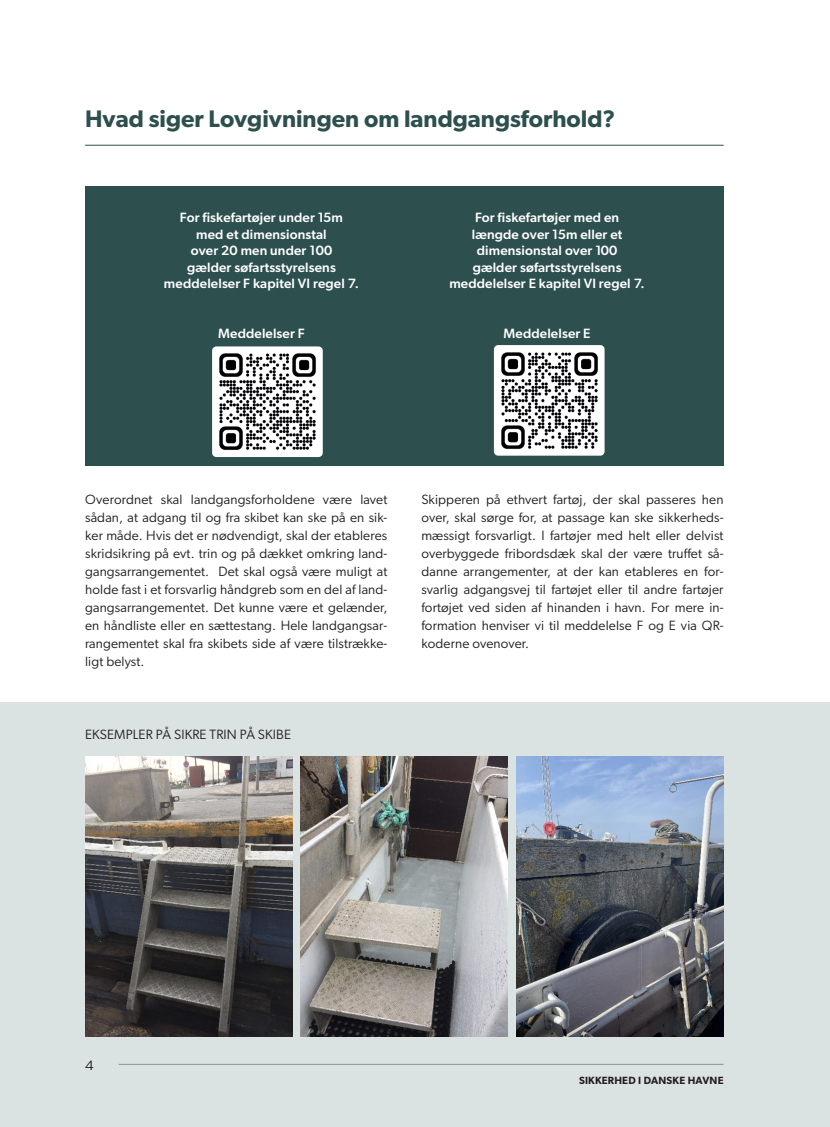
<style>
.page{position:relative;width:830px;height:1127px;background:#fff}
.page>*{position:absolute;margin:0;border:0;box-sizing:border-box;transform-origin:0 0}
.t1{font:600 24px "Gibson";color:#2d504e}
.t2{font:13.5px/18px "Gibson";letter-spacing:.01em;color:#231f20;text-align:justify}
.t3{font:500 13.5px/16.5px "Gibson";letter-spacing:.01em;color:#fff;text-align:center}
.t4{font:13.5px "Gibson";letter-spacing:.01em;color:#231f20;scale:1.1 1}
.t5{font:600 10.5px "Gibson";letter-spacing:.02em;color:#231f20}
</style>
<div class="page">
<hr style="left:85px;top:145px;width:638px;height:1px;background:#2d504e">
<div style="left:85px;top:186px;width:638px;height:279px;background:#2d504e"></div>
<div style="left:0;top:702px;width:829px;height:425px;background:#dbe3e2"></div>
<div style="left:212px;top:346px;width:110px;height:111px;background:#fff;border-radius:4px"></div>
<img style="left:219px;top:353px;width:97px;height:97px">
<div style="left:493px;top:345px;width:111px;height:111px;background:#fff;border-radius:4px"></div>
<img style="left:501px;top:352px;width:97px;height:97px">
<img style="left:85px;top:756px;width:207px;height:280px">
<img style="left:300px;top:756px;width:207px;height:280px">
<img style="left:516px;top:756px;width:207px;height:280px">
<hr style="left:119px;top:1064px;width:604px;height:1px;background:#8b9191">
<h1 class="t1" style="left:85px;top:105px;width:531px">Hvad siger Lovgivningen om landgangsforhold?</h1>
<p class="t3" style="left:164px;top:209px;width:196px">For fiskefartøjer under 15m<br>med et dimensionstal<br>over 20 men under 100<br>gælder søfartsstyrelsens meddelelser F kapitel VI regel 7.</p>
<p class="t3" style="left:218px;top:324px;width:88px">Meddelelser F</p>
<p class="t3" style="left:449px;top:209px;width:197px">For fiskefartøjer med en<br>længde over 15m eller et dimensionstal over 100<br>gælder søfartsstyrelsens meddelelser E kapitel VI regel 7.</p>
<p class="t3" style="left:503px;top:324px;width:88px">Meddelelser E</p>
<p class="t2" style="left:85px;top:490px;width:303px">Overordnet skal landgangsforholdene være lavet sådan, at adgang til og fra skibet kan ske på en sik&shy;ker måde. Hvis det er nødvendigt, skal der etableres skridsikring på evt. trin og på dækket omkring land&shy;gangsarrangementet. Det skal også være muligt at holde fast i et forsvarlig håndgreb som en del af land&shy;gangsarrangementet. Det kunne være et gelænder, en håndliste eller en sættestang. Hele landgangsar&shy;rangementet skal fra skibets side af være tilstrække&shy;ligt belyst.</p>
<p class="t2" style="left:421px;top:490px;width:303px">Skipperen på ethvert fartøj, der skal passeres hen over, skal sørge for, at passage kan ske sikkerheds&shy;mæssigt forsvarligt. I fartøjer med helt eller delvist overbyggede fribordsdæk skal der være truffet så&shy;danne arrangementer, at der kan etableres en for&shy;svarlig adgangsvej til fartøjet eller til andre fartøjer fortøjet ved siden af hinanden i havn. For mere in&shy;formation henviser vi til meddelelse F og E via QR&shy;koderne ovenover.</p>
<p class="t2" style="left:85px;top:725px;width:207px">EKSEMPLER PÅ SIKRE TRIN PÅ SKIBE</p>
<p class="t4" style="left:85px;top:1057px;width:9px">4</p>
<p class="t5" style="left:578px;top:1074px;width:146px">SIKKERHED I DANSKE HAVNE</p>
</div>
